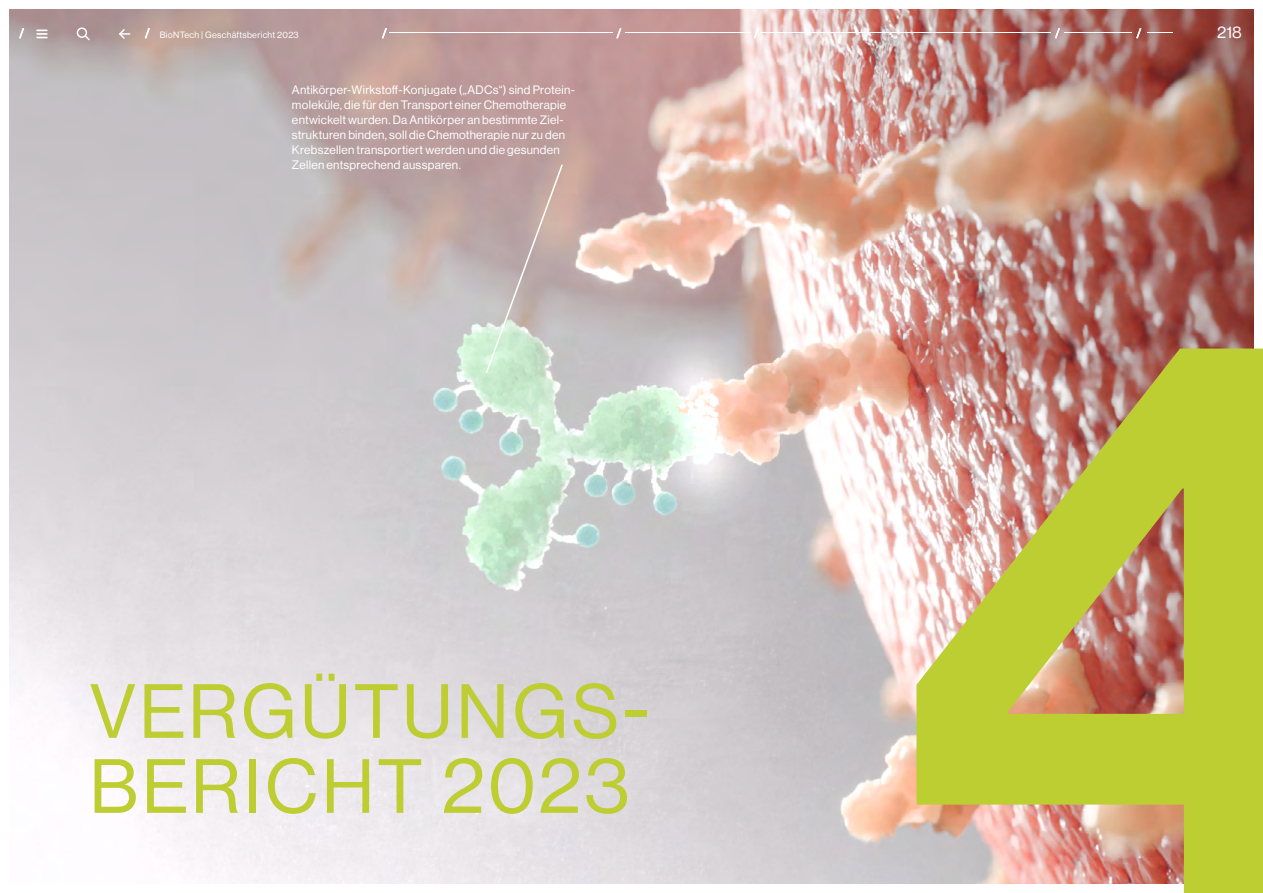
<style>
.page{position:relative;width:1263px;height:893px;background:#fff}
.page>*{position:absolute;margin:0;border:0;box-sizing:border-box;transform-origin:0 0}
.t1{font:810px "N Haas Grotesk DS Pro 65 Md";color:#bdce33}
.t2{font:75px/75px "N Haas Grotesk DS Pro 55 Rg";letter-spacing:.045em;color:#bdcd32}
.t3{font:16.5px "N Haas Grotesk DS Pro 55 Rg";color:#fff}
.t4{font:12px/15px "N Haas Grotesk DS Pro 55 Rg";letter-spacing:.025em;color:#fff}
.t5{font:9px "N Haas Grotesk DS Pro 55 Rg";letter-spacing:.03em;color:#fff}
</style>
<div class="page">
<img style="left:10px;top:10px;width:1243px;height:873px">
<svg style="left:484px;top:163px;width:80px;height:212px;background:#c2b8b3"></svg>
<hr style="left:389px;top:33px;width:224px;height:1px;background:#fff">
<hr style="left:625px;top:33px;width:125px;height:1px;background:#fff">
<hr style="left:761px;top:33px;width:290px;height:1px;background:#fff">
<hr style="left:1065px;top:33px;width:67px;height:1px;background:#fff">
<div style="left:77px;top:27px;width:10px;height:11px;border:1px solid #fff;border-radius:50%"></div>
<svg style="left:83px;top:34px;width:8px;height:8px"></svg>
<svg style="left:118px;top:28px;width:12px;height:12px"></svg>
<svg style="left:37px;top:30px;width:10px;height:8px"></svg>
<svg style="left:1135px;top:26px;width:38px;height:14px"></svg>
<svg style="left:1053px;top:26px;width:8px;height:14px"></svg>
<svg style="left:752px;top:26px;width:8px;height:14px"></svg>
<svg style="left:615px;top:26px;width:8px;height:14px"></svg>
<svg style="left:381px;top:26px;width:7px;height:14px"></svg>
<svg style="left:144px;top:26px;width:7px;height:14px"></svg>
<svg style="left:18px;top:26px;width:7px;height:14px"></svg>
<p class="t5" style="left:160px;top:30px;width:140px">BioNTech | Geschäftsbericht 2023</p>
<h3 class="t3" style="left:1217px;top:23px;width:26px">218</h3>
<p class="t4" style="left:292px;top:83px;width:284px">Antikörper-Wirkstoff-Konjugate („ADCs“) sind Protein&shy;moleküle, die für den Transport einer Chemotherapie entwickelt wurden. Da Antikörper an bestimmte Ziel&shy;strukturen binden, soll die Chemotherapie nur zu den Krebszellen transportiert werden und die gesunden Zellen entsprechend aussparen.</p>
<h2 class="t2" style="left:90px;top:674px;width:562px">VERGÜTUNGS-<br>BERICHT 2023</h2>
<h1 class="t1" style="left:896px;top:178px;width:502px">4</h1>
</div>
